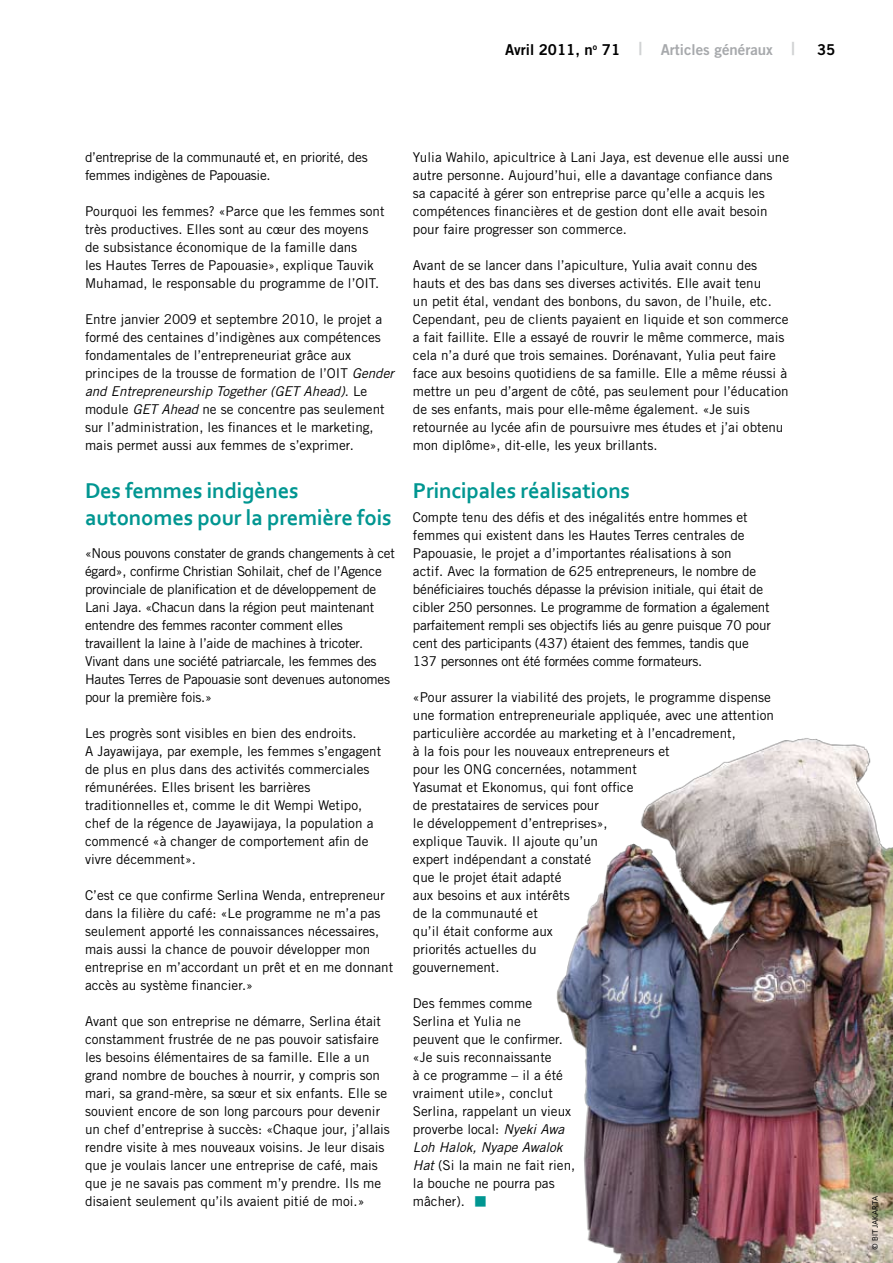
<style>
.page{position:relative;width:893px;height:1263px;background:#fff}
.page>*{position:absolute;margin:0;border:0;box-sizing:border-box;transform-origin:0 0}
.t1{font:700 22.5px/27px "Corbel";letter-spacing:-.01em;color:#009691}
.t2{font:15px "Trade Gothic Bold Two";color:#a7a9ac}
.t3{font:13.5px/18px "Trade Gothic";color:#000}
.t4{font:13.5px/18px "Trade Gothic";letter-spacing:-.02em;color:#000}
.t5{font:8.25px "Corbel";color:#000}
.s1{color:#000}
.s2{font-size:18px;color:#d1d3d4}
.s3{font-style:italic}
.s4{color:#009691}
</style>
<div class="page">
<img style="left:556px;top:738px;width:337px;height:525px">
<p class="t2" style="left:505px;top:40px;width:332px"><span class="s1">Avril 2011, n</span><sup>o</sup> <span class="s1">71</span> <span class="s2">|</span> Articles généraux <span class="s2">|</span> <span class="s1">35</span></p>
<p class="t4" style="left:85px;top:148px;width:284px">d’entreprise de la communauté et, en priorité, des femmes indigènes de Papouasie.</p>
<p class="t3" style="left:85px;top:202px;width:301px">Pourquoi les femmes? «Parce que les femmes sont très productives. Elles sont au cœur des moyens de subsistance économique de la famille dans<br>les Hautes Terres de Papouasie», explique Tauvik Muhamad, le responsable du programme de l’OIT.</p>
<p class="t3" style="left:85px;top:310px;width:310px">Entre janvier 2009 et septembre 2010, le projet a formé des centaines d’indigènes aux compétences fondamentales de l’entrepreneuriat grâce aux principes de la trousse de formation de l’OIT <span class="s3">Gender and Entrepreneurship Together (GET Ahead)</span>. Le module <span class="s3">GET Ahead</span> ne se concentre pas seulement sur l’administration, les finances et le marketing, mais permet aussi aux femmes de s’exprimer.</p>
<h1 class="t1" style="left:85px;top:477px;width:308px">Des femmes indigènes autonomes pour la première fois</h1>
<p class="t4" style="left:85px;top:544px;width:311px">«Nous pouvons constater de grands changements à cet égard», confirme Christian Sohilait, chef de l’Agence provinciale de planification et de développement de Lani Jaya. «Chacun dans la région peut maintenant entendre des femmes raconter comment elles travaillent la laine à l’aide de machines à tricoter.<br>Vivant dans une société patriarcale, les femmes des Hautes Terres de Papouasie sont devenues autonomes pour la première fois.»</p>
<p class="t3" style="left:85px;top:724px;width:298px">Les progrès sont visibles en bien des endroits.<br>A Jayawijaya, par exemple, les femmes s’engagent de plus en plus dans des activités commerciales rémunérées. Elles brisent les barrières traditionnelles et, comme le dit Wempi Wetipo, chef de la régence de Jayawijaya, la population a commencé «à changer de comportement afin de vivre décemment».</p>
<p class="t3" style="left:85px;top:886px;width:310px">C’est ce que confirme Serlina Wenda, entrepreneur dans la filière du café: «Le programme ne m’a pas seulement apporté les connaissances nécessaires, mais aussi la chance de pouvoir développer mon entreprise en m’accordant un prêt et en me donnant accès au système financier.»</p>
<p class="t3" style="left:85px;top:1012px;width:306px">Avant que son entreprise ne démarre, Serlina était constamment frustrée de ne pas pouvoir satisfaire les besoins élémentaires de sa famille. Elle a un grand nombre de bouches à nourrir, y compris son mari, sa grand-mère, sa sœur et six enfants. Elle se souvient encore de son long parcours pour devenir un chef d’entreprise à succès: «Chaque jour, j’allais rendre visite à mes nouveaux voisins. Je leur disais que je voulais lancer une entreprise de café, mais que je ne savais pas comment m’y prendre. Ils me disaient seulement qu’ils avaient pitié de moi.»</p>
<p class="t3" style="left:413px;top:148px;width:378px">Yulia Wahilo, apicultrice à Lani Jaya, est devenue elle aussi une autre personne. Aujourd’hui, elle a davantage confiance dans<br>sa capacité à gérer son entreprise parce qu’elle a acquis les compétences financières et de gestion dont elle avait besoin pour faire progresser son commerce.</p>
<p class="t3" style="left:413px;top:256px;width:377px">Avant de se lancer dans l’apiculture, Yulia avait connu des hauts et des bas dans ses diverses activités. Elle avait tenu<br>un petit étal, vendant des bonbons, du savon, de l’huile, etc.<br>Cependant, peu de clients payaient en liquide et son commerce a fait faillite. Elle a essayé de rouvrir le même commerce, mais cela n’a duré que trois semaines. Dorénavant, Yulia peut faire face aux besoins quotidiens de sa famille. Elle a même réussi à mettre un peu d’argent de côté, pas seulement pour l’éducation de ses enfants, mais pour elle-même également. «Je suis retournée au lycée afin de poursuivre mes études et j’ai obtenu mon diplôme», dit-elle, les yeux brillants.</p>
<h1 class="t1" style="left:413px;top:477px;width:219px">Principales réalisations</h1>
<p class="t4" style="left:413px;top:508px;width:359px">Compte tenu des défis et des inégalités entre hommes et femmes qui existent dans les Hautes Terres centrales de Papouasie, le projet a d’importantes réalisations à son<br>actif. Avec la formation de 625 entrepreneurs, le nombre de bénéficiaires touchés dépasse la prévision initiale, qui était de cibler 250 personnes. Le programme de formation a également parfaitement rempli ses objectifs liés au genre puisque 70 pour cent des participants (437) étaient des femmes, tandis que 137 personnes ont été formées comme formateurs.</p>
<p class="t3" style="left:413px;top:688px;width:363px">«Pour assurer la viabilité des projets, le programme dispense une formation entrepreneuriale appliquée, avec une attention particulière accordée au marketing et à l’encadrement,<br>à la fois pour les nouveaux entrepreneurs et<br>pour les ONG concernées, notamment<br>Yasumat et Ekonomus, qui font office<br>de prestataires de services pour<br>le développement d’entreprises»,<br>explique Tauvik. Il ajoute qu’un<br>expert indépendant a constaté<br>que le projet était adapté<br>aux besoins et aux intérêts<br>de la communauté et<br>qu’il était conforme aux<br>priorités actuelles du<br>gouvernement.</p>
<p class="t3" style="left:413px;top:994px;width:164px">Des femmes comme<br>Serlina et Yulia ne<br>peuvent que le confirmer. «Je suis reconnaissante<br>à ce programme – il a été vraiment utile», conclut<br>Serlina, rappelant un vieux proverbe local: <span class="s3">Nyeki Awa<br>Loh Halok, Nyape Awalok<br>Hat</span> (Si la main ne fait rien, la bouche ne pourra pas mâcher). <span class="s4">■</span></p>
<p class="t5" style="left:870px;top:1249px;width:56px;rotate:-90deg">© BIT JAKARTA</p>
</div>
